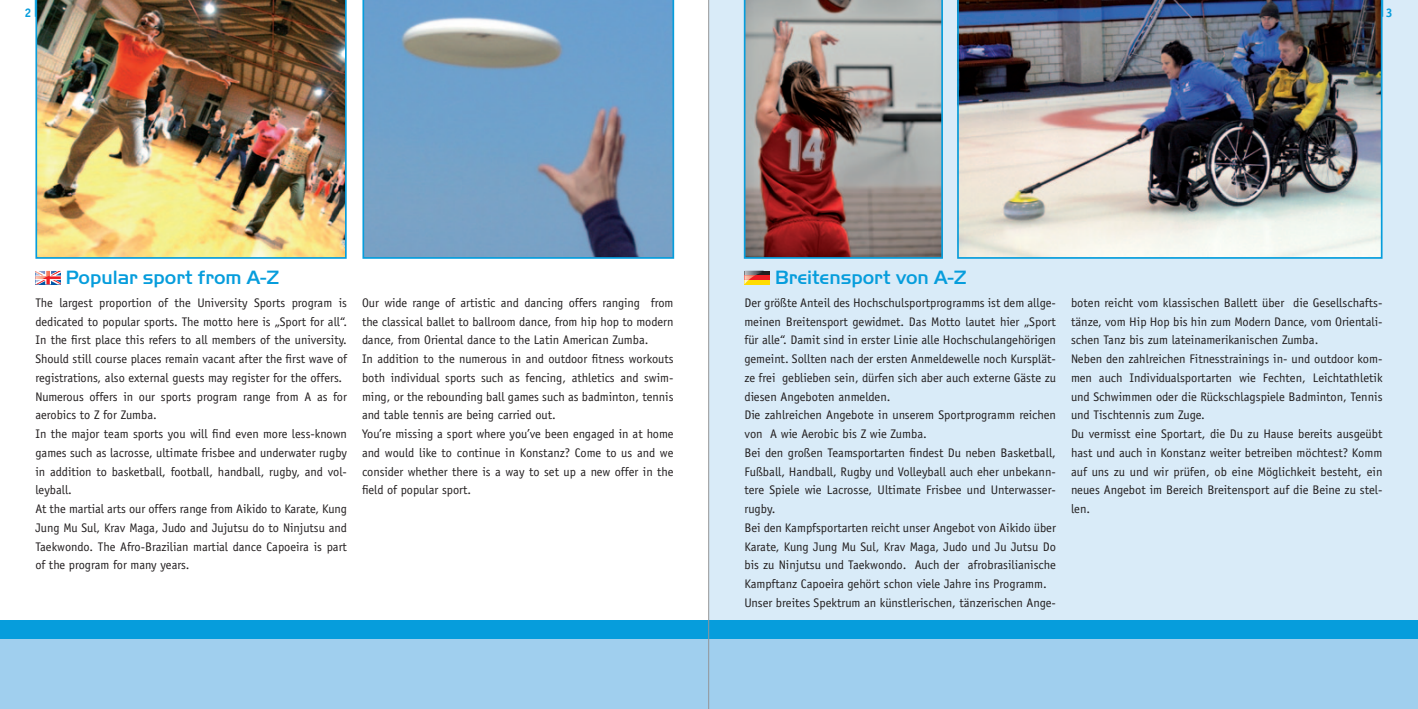
<style>
.page{position:relative;width:1418px;height:709px;background:#fff}
.page>*{position:absolute;margin:0;border:0;box-sizing:border-box;transform-origin:0 0}
.t1{font:500 20px "Handel Gothic EF";color:#069ddc}
.t2{font:12.5px/18.8px "Officina Sans Std";color:#231f20}
.t3{font:700 12.5px "Officina Sans Std";color:#069ddc}
</style>
<div class="page">
<div style="left:709px;top:0;width:708px;height:629px;background:#d9ebf8"></div>
<div style="left:0;top:627px;width:1417px;height:82px;background:#a0cfee"></div>
<div style="left:0;top:619px;width:1417px;height:19px;background:#069ddc"></div>
<svg style="left:1382px;top:0;width:1px;height:17px"></svg>
<hr style="left:708px;top:0;width:1px;height:709px;background:#939598">
<img style="left:35px;top:0;width:312px;height:259px">
<img style="left:743px;top:0;width:200px;height:259px">
<svg style="left:362px;top:0;width:312px;height:259px;background:#759cbe"></svg>
<img style="left:957px;top:0;width:425px;height:259px">
<svg style="left:35px;top:271px;width:26px;height:13px"></svg>
<hr style="left:744px;top:271px;width:26px;height:4px;background:#231f20">
<hr style="left:744px;top:280px;width:26px;height:4px;background:#ffdc01">
<div style="left:744px;top:275px;width:26px;height:5px;background:#ee1d23"></div>
<svg style="left:744px;top:271px;width:18px;height:13px"></svg>
<p class="t3" style="left:24px;top:5px;width:8px">2</p>
<p class="t3" style="left:1385px;top:5px;width:8px">3</p>
<h1 class="t1" style="left:66px;top:266px;width:215px">Popular sport from A-Z</h1>
<h1 class="t1" style="left:775px;top:266px;width:193px">Breitensport von A-Z</h1>
<p class="t2" style="left:35px;top:293px;width:313px">The largest proportion of the University Sports program is dedicated to popular sports. The motto here is „Sport for all“.<br>In the first place this refers to all members of the university.<br>Should still course places remain vacant after the first wave of registrations, also external guests may register for the offers.<br>Numerous offers in our sports program range from A as for aerobics to Z for Zumba.<br>In the major team sports you will find even more less-known games such as lacrosse, ultimate frisbee and underwater rugby in addition to basketball, football, handball, rugby, and vol&shy;leyball.<br>At the martial arts our offers range from Aikido to Karate, Kung Jung Mu Sul, Krav Maga, Judo and Jujutsu do to Ninjutsu and Taekwondo. The Afro-Brazilian martial dance Capoeira is part of the program for many years.</p>
<p class="t2" style="left:362px;top:293px;width:313px">Our wide range of artistic and dancing offers ranging from the classical ballet to ballroom dance, from hip hop to modern dance, from Oriental dance to the Latin American Zumba.<br>In addition to the numerous in and outdoor fitness workouts both individual sports such as fencing, athletics and swim&shy;ming, or the rebounding ball games such as badminton, tennis and table tennis are being carried out.<br>You’re missing a sport where you’ve been engaged in at home and would like to continue in Konstanz? Come to us and we consider whether there is a way to set up a new offer in the field of popular sport.</p>
<p class="t2" style="left:744px;top:293px;width:313px">Der größte Anteil des Hochschulsportprogramms ist dem allge&shy;meinen Breitensport gewidmet. Das Motto lautet hier „Sport für alle“. Damit sind in erster Linie alle Hochschulangehörigen gemeint. Sollten nach der ersten Anmeldewelle noch Kursplät&shy;ze frei geblieben sein, dürfen sich aber auch externe Gäste zu diesen Angeboten anmelden.<br>Die zahlreichen Angebote in unserem Sportprogramm reichen von A wie Aerobic bis Z wie Zumba.<br>Bei den großen Teamsportarten findest Du neben Basketball, Fußball, Handball, Rugby und Volleyball auch eher unbekann&shy;tere Spiele wie Lacrosse, Ultimate Frisbee und Unterwasser&shy;rugby.<br>Bei den Kampfsportarten reicht unser Angebot von Aikido über Karate, Kung Jung Mu Sul, Krav Maga, Judo und Ju Jutsu Do bis zu Ninjutsu und Taekwondo. Auch der afrobrasilianische Kampftanz Capoeira gehört schon viele Jahre ins Programm.<br>Unser breites Spektrum an künstlerischen, tänzerischen Ange-</p>
<p class="t2" style="left:1070px;top:293px;width:313px">boten reicht vom klassischen Ballett über die Gesellschafts&shy;tänze, vom Hip Hop bis hin zum Modern Dance, vom Orientali&shy;schen Tanz bis zum lateinamerikanischen Zumba.<br>Neben den zahlreichen Fitnesstrainings in- und outdoor kom&shy;men auch Individualsportarten wie Fechten, Leichtathletik und Schwimmen oder die Rückschlagspiele Badminton, Tennis und Tischtennis zum Zuge.<br>Du vermisst eine Sportart, die Du zu Hause bereits ausgeübt hast und auch in Konstanz weiter betreiben möchtest? Komm auf uns zu und wir prüfen, ob eine Möglichkeit besteht, ein neues Angebot im Bereich Breitensport auf die Beine zu stel&shy;len.</p>
</div>
